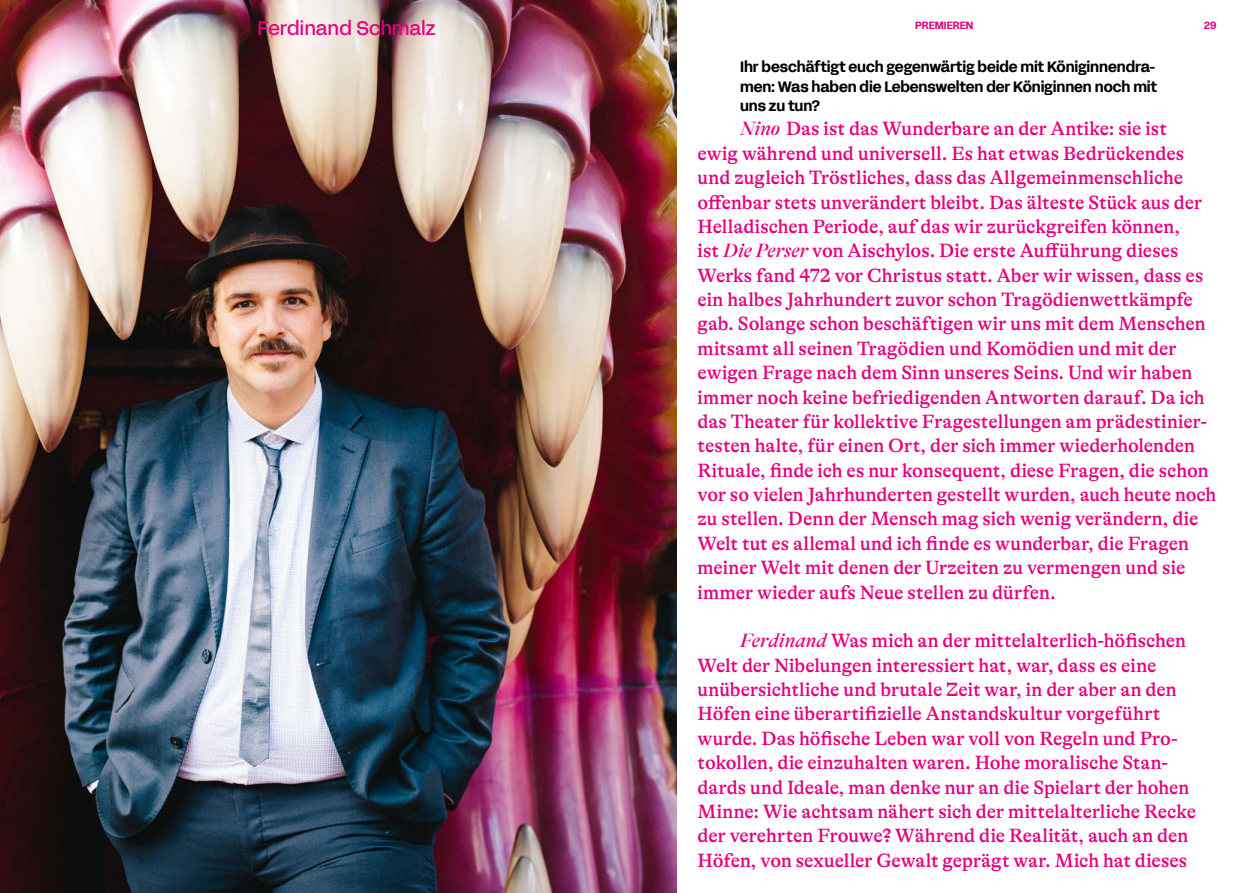
<style>
.page{position:relative;width:1259px;height:893px;background:#fff}
.page>*{position:absolute;margin:0;border:0;box-sizing:border-box;transform-origin:0 0}
.t1{font:500 19.5px/24.3px "GT Alpina";color:#e6007d}
.t2{font:19.5px "FFF Acid Grotesk";letter-spacing:-.005em;color:#e6007d}
.t3{font:700 15px/19.5px "FFF Acid Grotesk";letter-spacing:-.005em;color:#000;text-align:justify}
.t4{font:700 10.5px "FFF Acid Grotesk";color:#e6007d}
.s1{font-family:"GT Alpina Fine";font-style:italic}
</style>
<div class="page">
<img style="left:0;top:0;width:676px;height:893px">
<p class="t2" style="left:258px;top:15px;width:179px">Ferdinand Schmalz</p>
<p class="t4" style="left:915px;top:18px;width:60px">PREMIEREN</p>
<p class="t4" style="left:1204px;top:18px;width:14px">29</p>
<p class="t3" style="left:740px;top:57px;width:418px">Ihr beschäftigt euch gegenwärtig beide mit Königinnendra&shy;men: Was haben die Lebenswelten der Königinnen noch mit uns zu tun?</p>
<p class="t1" style="left:697px;top:117px;width:520px;text-indent:43px"><span class="s1">Nino</span> Das ist das Wunderbare an der Antike: sie ist<br>ewig während und universell. Es hat etwas Bedrückendes und zugleich Tröstliches, dass das Allgemeinmenschliche offenbar stets unverändert bleibt. Das älteste Stück aus der Helladischen Periode, auf das wir zurückgreifen können,<br>ist <span class="s1">Die Perser</span> von Aischylos. Die erste Aufführung dieses Werks fand 472 vor Christus statt. Aber wir wissen, dass es ein halbes Jahrhundert zuvor schon Tragödienwettkämpfe gab. Solange schon beschäftigen wir uns mit dem Menschen mitsamt all seinen Tragödien und Komödien und mit der ewigen Frage nach dem Sinn unseres Seins. Und wir haben immer noch keine befriedigenden Antworten darauf. Da ich das Theater für kollektive Fragestellungen am prädestinier&shy;testen halte, für einen Ort, der sich immer wiederholenden Rituale, finde ich es nur konsequent, diese Fragen, die schon vor so vielen Jahrhunderten gestellt wurden, auch heute noch zu stellen. Denn der Mensch mag sich wenig verändern, die Welt tut es allemal und ich finde es wunderbar, die Fragen meiner Welt mit denen der Urzeiten zu vermengen und sie immer wieder aufs Neue stellen zu dürfen.</p>
<p class="t1" style="left:697px;top:629px;width:500px;text-indent:43px"><span class="s1">Ferdinand</span> Was mich an der mittelalterlich-höfischen Welt der Nibelungen interessiert hat, war, dass es eine unübersichtliche und brutale Zeit war, in der aber an den Höfen eine überartifizielle Anstandskultur vorgeführt wurde. Das höfische Leben war voll von Regeln und Pro&shy;tokollen, die einzuhalten waren. Hohe moralische Stan&shy;dards und Ideale, man denke nur an die Spielart der hohen Minne: Wie achtsam nähert sich der mittelalterliche Recke der verehrten Frouwe? Während die Realität, auch an den Höfen, von sexueller Gewalt geprägt war. Mich hat dieses</p>
</div>
